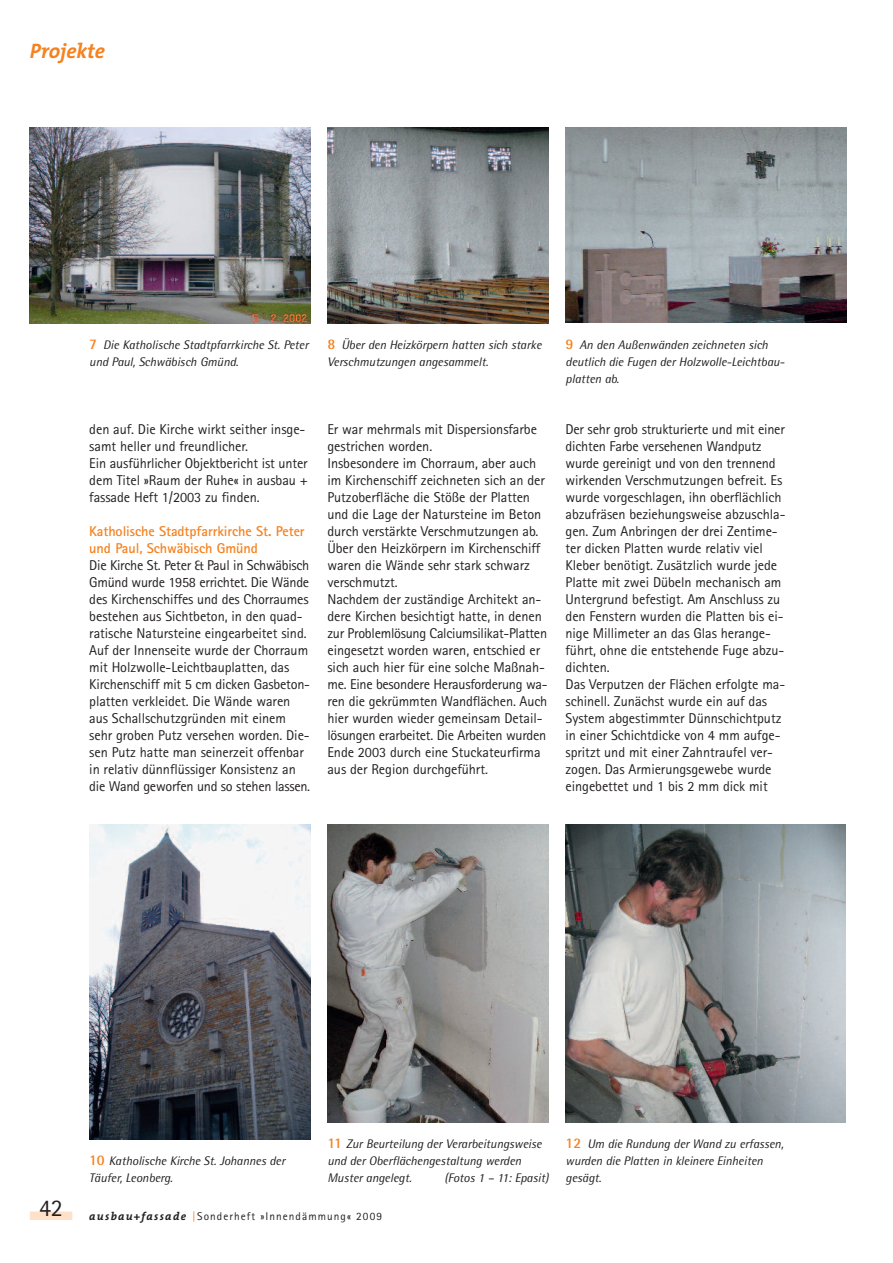
<style>
.page{position:relative;width:893px;height:1263px;background:#fff}
.page>*{position:absolute;margin:0;border:0;box-sizing:border-box;transform-origin:0 0}
.t1{font:italic 700 21px "The Mix";color:#f58220}
.t2{font:14.25px/17px "Rotis Sans Serif";letter-spacing:-.005em;color:#231f20}
.t3{font:700 14.25px/17px "Rotis Sans Serif";letter-spacing:-.005em;color:#f58220}
.t4{font:italic 12.45px/17px "Rotis Semi Sans";letter-spacing:-.005em;color:#231f20}
.t5{font:11.25px "Rotis Sans Serif";letter-spacing:.095em;color:#231f20}
.s1{font-weight:700;font-style:normal;font-size:14.7px;color:#f58220}
.s2{font-family:"The Mix";font-weight:700;font-style:italic}
.s3{color:#f58220}
</style>
<div class="page">
<div style="left:30px;top:1211px;width:42px;height:9px;background:#fee1c8"></div>
<img style="left:30px;top:128px;width:280px;height:195px">
<img style="left:327px;top:128px;width:222px;height:195px">
<img style="left:566px;top:128px;width:280px;height:194px">
<img style="left:89px;top:825px;width:221px;height:315px">
<img style="left:327px;top:825px;width:222px;height:298px">
<img style="left:566px;top:825px;width:280px;height:298px">
<h1 class="t1" style="left:30px;top:44px;width:77px">Projekte</h1>
<p class="t4" style="left:89px;top:337px;width:221px"><span class="s1">7</span> Die Katholische Stadtpfarrkirche St. Peter und Paul, Schwäbisch Gmünd.</p>
<p class="t4" style="left:327px;top:337px;width:216px"><span class="s1">8</span> Über den Heizkörpern hatten sich starke<br>Verschmutzungen angesammelt.</p>
<p class="t4" style="left:566px;top:337px;width:219px"><span class="s1">9</span> An den Außenwänden zeichneten sich deutlich die Fugen der Holzwolle-Leichtbau&shy;platten ab.</p>
<p class="t2" style="left:89px;top:422px;width:220px">den auf. Die Kirche wirkt seither insge&shy;samt heller und freundlicher.<br>Ein ausführlicher Objektbericht ist unter dem Titel »Raum der Ruhe« in ausbau + fassade Heft 1/2003 zu finden.</p>
<p class="t3" style="left:89px;top:524px;width:217px">Katholische Stadtpfarrkirche St. Peter und Paul, Schwäbisch Gmünd</p>
<p class="t2" style="left:89px;top:558px;width:222px">Die Kirche St. Peter &amp; Paul in Schwäbisch Gmünd wurde 1958 errichtet. Die Wände des Kirchenschiffes und des Chorraumes bestehen aus Sichtbeton, in den quad&shy;ratische Natursteine eingearbeitet sind.<br>Auf der Innenseite wurde der Chorraum mit Holzwolle-Leichtbauplatten, das Kirchenschiff mit 5 cm dicken Gasbeton&shy;platten verkleidet. Die Wände waren aus Schallschutzgründen mit einem sehr groben Putz versehen worden. Die&shy;sen Putz hatte man seinerzeit offenbar in relativ dünnflüssiger Konsistenz an die Wand geworfen und so stehen lassen.</p>
<p class="t2" style="left:327px;top:422px;width:222px">Er war mehrmals mit Dispersionsfarbe gestrichen worden.<br>Insbesondere im Chorraum, aber auch im Kirchenschiff zeichneten sich an der Putzoberfläche die Stöße der Platten und die Lage der Natursteine im Beton durch verstärkte Verschmutzungen ab.<br>Über den Heizkörpern im Kirchenschiff waren die Wände sehr stark schwarz verschmutzt.<br>Nachdem der zuständige Architekt an&shy;dere Kirchen besichtigt hatte, in denen zur Problemlösung Calciumsilikat-Platten eingesetzt worden waren, entschied er sich auch hier für eine solche Maßnah&shy;me. Eine besondere Herausforderung wa&shy;ren die gekrümmten Wandflächen. Auch hier wurden wieder gemeinsam Detail&shy;lösungen erarbeitet. Die Arbeiten wurden Ende 2003 durch eine Stuckateurfirma aus der Region durchgeführt.</p>
<p class="t2" style="left:566px;top:422px;width:222px">Der sehr grob strukturierte und mit einer dichten Farbe versehenen Wandputz wurde gereinigt und von den trennend wirkenden Verschmutzungen befreit. Es wurde vorgeschlagen, ihn oberflächlich abzufräsen beziehungsweise abzuschla&shy;gen. Zum Anbringen der drei Zentime&shy;ter dicken Platten wurde relativ viel Kleber benötigt. Zusätzlich wurde jede Platte mit zwei Dübeln mechanisch am Untergrund befestigt. Am Anschluss zu den Fenstern wurden die Platten bis ei&shy;nige Millimeter an das Glas herange&shy;führt, ohne die entstehende Fuge abzu&shy;dichten.<br>Das Verputzen der Flächen erfolgte ma&shy;schinell. Zunächst wurde ein auf das System abgestimmter Dünnschichtputz in einer Schichtdicke von 4 mm aufge&shy;spritzt und mit einer Zahntraufel ver&shy;zogen. Das Armierungsgewebe wurde eingebettet und 1 bis 2 mm dick mit</p>
<p class="t4" style="left:89px;top:1154px;width:197px"><span class="s1">10</span> Katholische Kirche St. Johannes der<br>Täufer, Leonberg.</p>
<p class="t4" style="left:327px;top:1137px;width:216px"><span class="s1">11</span> Zur Beurteilung der Verarbeitungsweise und der Oberflächengestaltung werden<br>Muster angelegt.</p>
<p class="t4" style="left:444px;top:1171px;width:105px">(Fotos 1 – 11: Epasit)</p>
<p class="t4" style="left:566px;top:1137px;width:219px"><span class="s1">12</span> Um die Rundung der Wand zu erfassen, wurden die Platten in kleinere Einheiten gesägt.</p>
<p class="t5" style="left:39px;top:1212px;width:344px"><sup>42</sup> <span class="s2">ausbau+fassade</span> <span class="s3">|</span>Sonderheft »Innendämmung« 2009</p>
</div>
